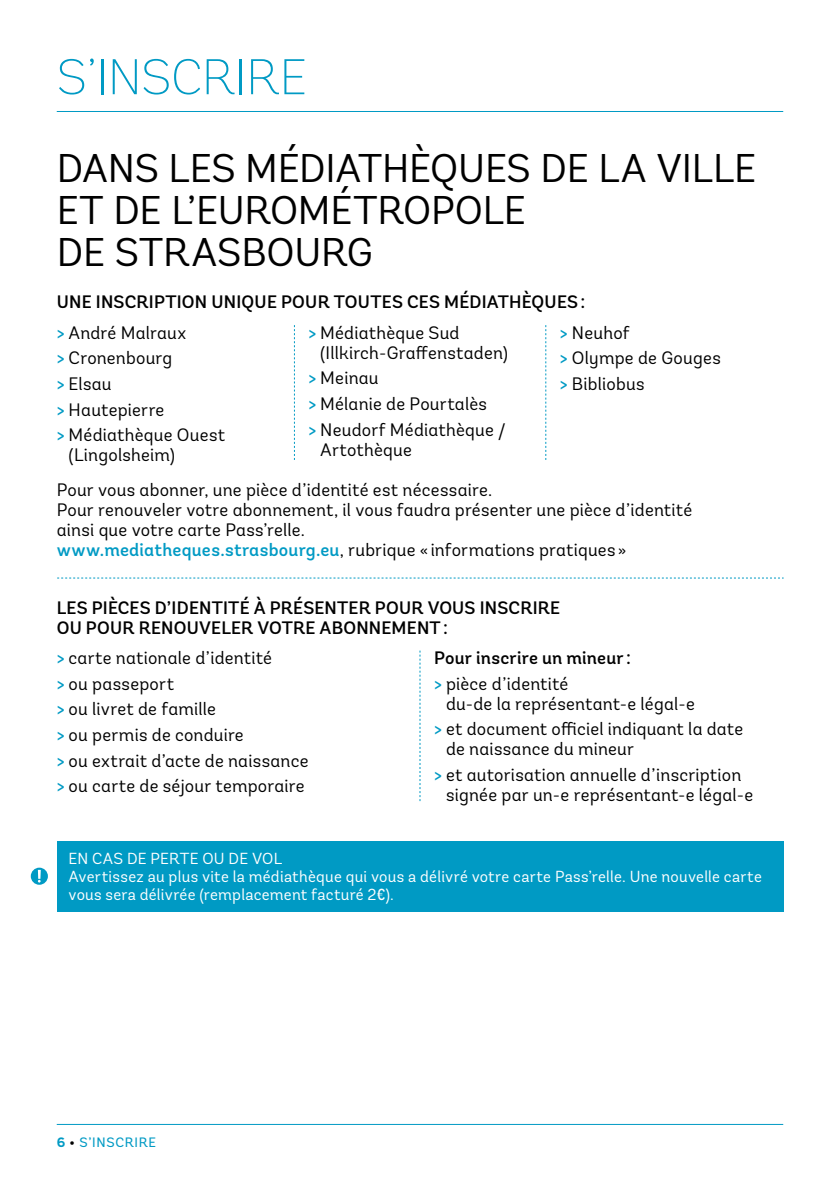
<style>
.page{position:relative;width:840px;height:1191px;background:#fff}
.page>*{position:absolute;margin:0;border:0;box-sizing:border-box;transform-origin:0 0}
.t1{font:200 50px "Andes";letter-spacing:-.005em;color:#009ac4}
.t2{font:40px/42px "Andes";letter-spacing:-.005em;color:#000}
.t3{font:18px/25.6px "Andes";letter-spacing:.01em;color:#000}
.t4{font:500 18px/20px "Andes";letter-spacing:.015em;color:#000}
.t5{font:16px/18px "Andes";letter-spacing:.015em;color:#fff}
.t6{font:13.6px "Andes";letter-spacing:.05em;color:#009ac4}
.s1{font-weight:500;color:#009ac4}
.s2{color:#009ac4}
.s3{font-weight:400}
.s4{font-family:"Mission Gothic"}
.s5{font-weight:700}
.s6{font-weight:700;color:#000}
</style>
<div class="page">
<hr style="left:57px;top:111px;width:725px;height:1px;background:#009ac4">
<svg style="left:57px;top:577px;width:726px;height:1px"></svg>
<svg style="left:294px;top:325px;width:1px;height:135px"></svg>
<svg style="left:545px;top:325px;width:1px;height:135px"></svg>
<svg style="left:419px;top:650px;width:1px;height:151px"></svg>
<hr style="left:57px;top:1124px;width:725px;height:1px;background:#009ac4">
<div style="left:57px;top:841px;width:726px;height:70px;background:#009ac4"></div>
<div style="left:31px;top:867px;width:17px;height:17px;background:#009ac4;border-radius:50%"></div>
<svg style="left:38px;top:870px;width:3px;height:12px"></svg>
<h1 class="t1" style="left:57px;top:47px;width:252px">S’INSCRIRE</h1>
<h2 class="t2" style="left:57px;top:147px;width:700px">DANS LES MÉDIATHÈQUES DE LA VILLE<br>ET DE L’EUROMÉTROPOLE<br>DE STRASBOURG</h2>
<p class="t4" style="left:57px;top:292px;width:530px">UNE INSCRIPTION UNIQUE POUR TOUTES CES MÉDIATHÈQUES:</p>
<p class="t3" style="left:57px;top:319px;width:170px"><span class="s1">&gt;</span> André Malraux<br><span class="s1">&gt;</span> Cronenbourg<br><span class="s1">&gt;</span> Elsau<br><span class="s1">&gt;</span> Hautepierre<br><span class="s1">&gt;</span> Médiathèque Ouest</p>
<p class="t3" style="left:69px;top:442px;width:108px">(Lingolsheim)</p>
<p class="t3" style="left:320px;top:322px;width:189px;line-height:20px;text-indent:-12px"><span class="s1">&gt;</span> Médiathèque Sud (Illkirch-Graffenstaden)</p>
<p class="t3" style="left:308px;top:365px;width:199px"><span class="s1">&gt;</span> Meinau<br><span class="s1">&gt;</span> Mélanie de Pourtalès<br><span class="s1">&gt;</span> Neudorf Médiathèque /</p>
<p class="t3" style="left:320px;top:436px;width:93px">Artothèque</p>
<p class="t3" style="left:559px;top:319px;width:162px"><span class="s1">&gt;</span> Neuhof<br><span class="s1">&gt;</span> Olympe de Gouges <span class="s1">&gt;</span> Bibliobus</p>
<p class="t3" style="left:57px;top:480px;width:636px;line-height:20px">Pour vous abonner, une pièce d’identité est nécessaire.<br>Pour renouveler votre abonnement, il vous faudra présenter une pièce d’identité ainsi que votre carte Pass’relle.<br><span class="s1">www.mediatheques.strasbourg.eu</span>, rubrique « informations pratiques »</p>
<p class="t4" style="left:57px;top:597px;width:504px">LES PIÈCES D’IDENTITÉ À PRÉSENTER POUR VOUS INSCRIRE<br>OU POUR RENOUVELER VOTRE ABONNEMENT:</p>
<p class="t4" style="left:434px;top:645px;width:198px;line-height:25.6px">Pour inscrire un mineur : <span class="s2">&gt;</span> <span class="s3">pièce d’identité</span></p>
<p class="t3" style="left:434px;top:691px;width:310px;text-indent:12px">du-de la représentant-e légal-e<br><span class="s1">&gt;</span> et document officiel indiquant la date</p>
<p class="t3" style="left:434px;top:736px;width:308px;text-indent:12px">de naissance du mineur<br><span class="s1">&gt;</span> et autorisation annuelle d’inscription</p>
<p class="t3" style="left:446px;top:782px;width:308px">signée par un-e représentant-e légal-e</p>
<p class="t3" style="left:57px;top:645px;width:253px"><span class="s1">&gt;</span> carte nationale d’identité<br><span class="s1">&gt;</span> ou passeport<br><span class="s1">&gt;</span> ou livret de famille<br><span class="s1">&gt;</span> ou permis de conduire<br><span class="s1">&gt;</span> ou extrait d’acte de naissance <span class="s1">&gt;</span> ou carte de séjour temporaire</p>
<p class="t5" style="left:68px;top:849px;width:694px">EN CAS DE PERTE OU DE VOL<br>Avertissez au plus vite la médiathèque qui vous a délivré votre carte Pass’relle. Une nouvelle carte vous sera délivrée (remplacement facturé 2<span class="s4">¤</span>).</p>
<p class="t6" style="left:57px;top:1134px;width:101px"><span class="s5">6</span> <span class="s6">•</span> S’INSCRIRE</p>
</div>
